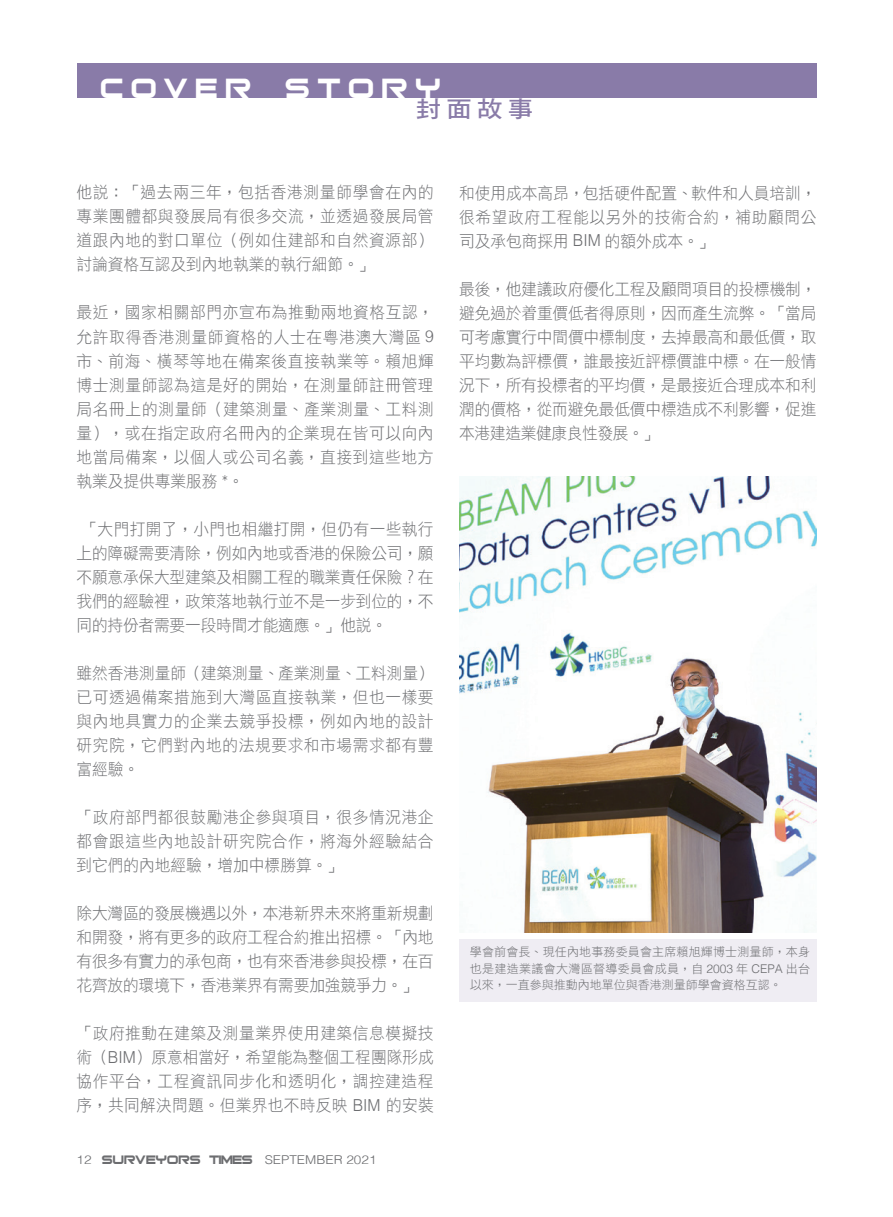
<style>
.page{position:relative;width:893px;height:1217px;background:#fff}
.page>*{position:absolute;margin:0;border:0;box-sizing:border-box;transform-origin:0 0}
.t1{font:37.5px "Bitsumishi";letter-spacing:.2em;color:#fff}
.t2{font:22.95px "DF Hei Bd HK BF";color:#897ba8;scale:1.11 1}
.t3{font:16.5px/24px "DF Li Hei Lt HK BF";color:#6c6d70;text-align:justify;scale:.95 1}
.t4{font:300 12.15px "Helvetica";color:#6c6d70;scale:1.11 1}
.t5{font:12px/16.5px "DF Li Hei Lt HK BF";color:#6c6d70;text-align:justify}
.s1{font-family:"Helvetica";font-weight:300}
.s2{font-family:"Bitsumishi";font-weight:400;font-size:16.5px}
.s3{font-family:"Adobe Ming Std";font-weight:300}
</style>
<div class="page">
<div style="left:77px;top:64px;width:739px;height:34px;background:#897ba8"></div>
<img style="left:459px;top:476px;width:357px;height:456px">
<div style="left:459px;top:938px;width:357px;height:63px;background:#efedf3"></div>
<h1 class="t1" style="left:101px;top:73px;width:342px">COVER STORY</h1>
<h2 class="t2" style="left:416px;top:97px;width:107px">封面故事</h2>
<p class="t3" style="left:77px;top:181px;width:378px">他說：「過去兩三年，包括香港測量師學會在內的專業團體都與發展局有很多交流，並透過發展局管道跟內地的對口單位（例如住建部和自然資源部）討論資格互認及到內地執業的執行細節。」</p>
<p class="t3" style="left:77px;top:301px;width:378px">最近，國家相關部門亦宣布為推動兩地資格互認，允許取得香港測量師資格的人士在粵港澳大灣區 <span class="s1">9</span>市、前海、橫琴等地在備案後直接執業等。賴旭輝博士測量師認為這是好的開始，在測量師註冊管理局名冊上的測量師（建築測量、產業測量、工料測量），或在指定政府名冊內的企業現在皆可以向內地當局備案，以個人或公司名義，直接到這些地方執業及提供專業服務 *。</p>
<p class="t3" style="left:77px;top:517px;width:377px;text-indent:5px">「大門打開了，小門也相繼打開，但仍有一些執行上的障礙需要清除，例如內地或香港的保險公司，願不願意承保大型建築及相關工程的職業責任保險？在我們的經驗裡，政策落地執行並不是一步到位的，不同的持份者需要一段時間才能適應。」他說。</p>
<p class="t3" style="left:77px;top:661px;width:377px">雖然香港測量師（建築測量、產業測量、工料測量）已可透過備案措施到大灣區直接執業，但也一樣要與內地具實力的企業去競爭投標，例如內地的設計研究院，它們對內地的法規要求和市場需求都有豐富經驗。</p>
<p class="t3" style="left:77px;top:805px;width:377px">「政府部門都很鼓勵港企參與項目，很多情況港企都會跟這些內地設計研究院合作，將海外經驗結合到它們的內地經驗，增加中標勝算。」</p>
<p class="t3" style="left:77px;top:901px;width:377px">除大灣區的發展機遇以外，本港新界未來將重新規劃和開發，將有更多的政府工程合約推出招標。「內地有很多有實力的承包商，也有來香港參與投標，在百花齊放的環境下，香港業界有需要加強競爭力。」</p>
<p class="t3" style="left:77px;top:1021px;width:377px">「政府推動在建築及測量業界使用建築信息模擬技術（<span class="s1">BIM</span>）原意相當好，希望能為整個工程團隊形成協作平台，工程資訊同步化和透明化，調控建造程序，共同解決問題。但業界也不時反映 <span class="s1">BIM</span> 的安裝</p>
<p class="t4" style="left:77px;top:1149px;width:272px">12 <span class="s2">SURVEYORS TIMES</span> SEPTEMBER 2021</p>
<p class="t3" style="left:459px;top:181px;width:377px">和使用成本高昂，包括硬件配置、軟件和人員培訓，很希望政府工程能以另外的技術合約，補助顧問公司及承包商採用 <span class="s1">BIM</span> 的額外成本。」</p>
<p class="t3" style="left:459px;top:277px;width:378px">最後，他建議政府優化工程及顧問項目的投標機制，避免過於<span class="s3">着</span>重價低者得原則，因而產生流弊。「當局可考慮實行中間價中標制度，去掉最高和最低價，取平均數為評標價，誰最接近評標價誰中標。在一般情況下，所有投標者的平均價，是最接近合理成本和利潤的價格，從而避免最低價中標造成不利影響，促進本港建造業健康良性發展。」</p>
<p class="t5" style="left:470px;top:944px;width:342px">學會前會長、現任內地事務委員會主席賴旭輝博士測量師，本身也是建造業議會大灣區督導委員會成員，自 <span class="s1">2003</span> 年 <span class="s1">CEPA</span> 出台以來，一直參與推動內地單位與香港測量師學會資格互認。</p>
</div>
